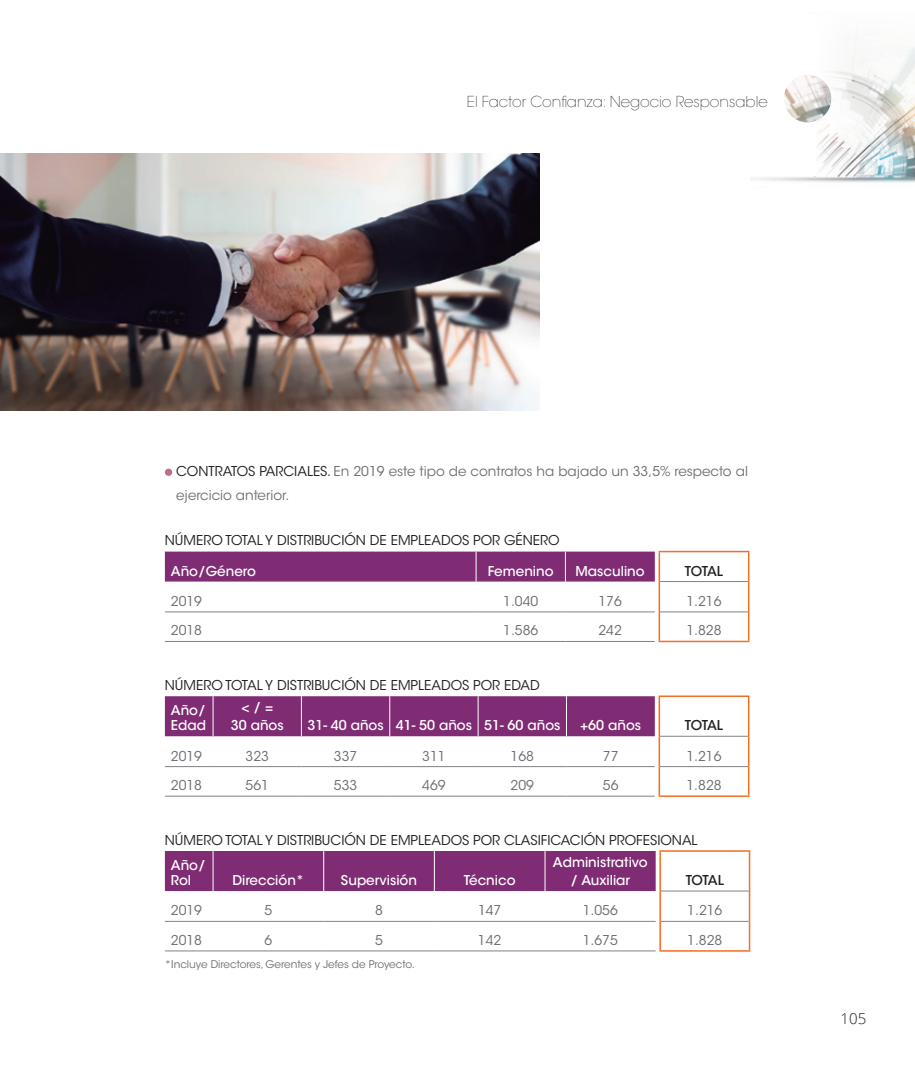
<style>
.page{position:relative;width:915px;height:1085px;background:#fff}
.page>*{position:absolute;margin:0;border:0;box-sizing:border-box;transform-origin:0 0}
.t1{font:200 15px "ITC Avant Garde Std";color:#231f20}
.t2{font:300 15px "Open Sans";color:#231f20}
.t3{font:13.5px/24px "ITC Avant Garde Std";color:#6c6d70}
.t4{font:13.5px "ITC Avant Garde Std";color:#231f20}
.t5{font:500 13.5px/15px "ITC Avant Garde Std";color:#fff}
.t6{font:500 13.5px "ITC Avant Garde Std";letter-spacing:-.045em;color:#231f20}
.t7{font:10.5px "ITC Avant Garde Std";color:#6c6d70}
.s1{color:#231f20}
</style>
<div class="page">
<img style="left:750px;top:48px;width:164px;height:135px">
<div style="left:747px;top:14px;width:112px;height:162px;background:#fff"></div>
<img style="left:0;top:153px;width:539px;height:257px">
<img style="left:784px;top:75px;width:48px;height:48px">
<div style="left:165px;top:468px;width:7px;height:8px;background:#c06b88;border-radius:50%"></div>
<hr style="left:165px;top:611px;width:311px;height:1px;background:#808285">
<hr style="left:476px;top:611px;width:89px;height:1px;background:#808285">
<hr style="left:565px;top:611px;width:89px;height:1px;background:#808285">
<hr style="left:659px;top:611px;width:88px;height:1px;background:#808285">
<hr style="left:165px;top:641px;width:311px;height:1px;background:#808285">
<hr style="left:476px;top:641px;width:89px;height:1px;background:#808285">
<hr style="left:565px;top:641px;width:89px;height:1px;background:#808285">
<hr style="left:659px;top:581px;width:88px;height:1px;background:#808285">
<hr style="left:658px;top:550px;width:91px;height:2px;background:#f36e21">
<div style="left:165px;top:551px;width:494px;height:30px;background:#802c74"></div>
<hr style="left:747px;top:552px;width:2px;height:29px;background:#f36e21">
<hr style="left:658px;top:581px;width:1px;height:30px;background:#f36e21">
<hr style="left:747px;top:581px;width:2px;height:30px;background:#f36e21">
<svg style="left:658px;top:611px;width:1px;height:29px"></svg>
<hr style="left:747px;top:611px;width:2px;height:29px;background:#f36e21">
<hr style="left:658px;top:640px;width:91px;height:2px;background:#f36e21">
<div style="left:165px;top:696px;width:489px;height:40px;background:#802c74"></div>
<hr style="left:165px;top:766px;width:48px;height:1px;background:#808285">
<hr style="left:213px;top:766px;width:88px;height:1px;background:#808285">
<hr style="left:301px;top:766px;width:88px;height:1px;background:#808285">
<hr style="left:389px;top:766px;width:89px;height:1px;background:#808285">
<hr style="left:478px;top:766px;width:88px;height:1px;background:#808285">
<hr style="left:566px;top:766px;width:88px;height:1px;background:#808285">
<hr style="left:659px;top:766px;width:88px;height:1px;background:#808285">
<hr style="left:165px;top:795px;width:48px;height:1px;background:#808285">
<hr style="left:213px;top:795px;width:88px;height:1px;background:#808285">
<hr style="left:301px;top:795px;width:88px;height:1px;background:#808285">
<hr style="left:389px;top:795px;width:89px;height:1px;background:#808285">
<hr style="left:478px;top:795px;width:88px;height:1px;background:#808285">
<hr style="left:566px;top:795px;width:88px;height:1px;background:#808285">
<hr style="left:213px;top:696px;width:1px;height:40px;background:#fff">
<hr style="left:301px;top:696px;width:1px;height:40px;background:#fff">
<hr style="left:389px;top:696px;width:1px;height:40px;background:#fff">
<hr style="left:477px;top:696px;width:1px;height:40px;background:#fff">
<hr style="left:566px;top:696px;width:1px;height:40px;background:#fff">
<hr style="left:659px;top:736px;width:88px;height:1px;background:#808285">
<hr style="left:658px;top:695px;width:91px;height:2px;background:#f36e21">
<hr style="left:658px;top:697px;width:1px;height:39px;background:#f36e21">
<hr style="left:747px;top:697px;width:2px;height:39px;background:#f36e21">
<hr style="left:658px;top:736px;width:1px;height:30px;background:#f36e21">
<hr style="left:747px;top:736px;width:2px;height:30px;background:#f36e21">
<svg style="left:658px;top:766px;width:1px;height:29px"></svg>
<hr style="left:747px;top:766px;width:2px;height:29px;background:#f36e21">
<hr style="left:658px;top:795px;width:91px;height:1px;background:#f36e21">
<div style="left:165px;top:851px;width:490px;height:39px;background:#802c74"></div>
<hr style="left:165px;top:920px;width:48px;height:1px;background:#808285">
<hr style="left:213px;top:920px;width:110px;height:1px;background:#808285">
<hr style="left:323px;top:920px;width:111px;height:1px;background:#808285">
<hr style="left:434px;top:920px;width:111px;height:1px;background:#808285">
<hr style="left:545px;top:920px;width:110px;height:1px;background:#808285">
<hr style="left:660px;top:920px;width:88px;height:1px;background:#808285">
<hr style="left:165px;top:950px;width:48px;height:1px;background:#808285">
<hr style="left:213px;top:950px;width:110px;height:1px;background:#808285">
<hr style="left:323px;top:950px;width:111px;height:1px;background:#808285">
<hr style="left:434px;top:950px;width:111px;height:1px;background:#808285">
<hr style="left:545px;top:950px;width:110px;height:1px;background:#808285">
<hr style="left:213px;top:850px;width:1px;height:40px;background:#fff">
<hr style="left:323px;top:850px;width:1px;height:40px;background:#fff">
<hr style="left:434px;top:850px;width:1px;height:40px;background:#fff">
<hr style="left:544px;top:850px;width:1px;height:40px;background:#fff">
<hr style="left:660px;top:890px;width:88px;height:1px;background:#808285">
<hr style="left:659px;top:850px;width:91px;height:1px;background:#f36e21">
<hr style="left:659px;top:851px;width:1px;height:39px;background:#f36e21">
<hr style="left:748px;top:851px;width:2px;height:39px;background:#f36e21">
<hr style="left:659px;top:890px;width:1px;height:31px;background:#f36e21">
<hr style="left:748px;top:890px;width:2px;height:31px;background:#f36e21">
<svg style="left:659px;top:921px;width:1px;height:29px"></svg>
<hr style="left:748px;top:921px;width:2px;height:29px;background:#f36e21">
<hr style="left:659px;top:950px;width:91px;height:1px;background:#f36e21">
<p class="t1" style="left:466px;top:93px;width:302px">El Factor Confianza: Negocio Responsable</p>
<p class="t3" style="left:176px;top:459px;width:573px"><span class="s1">CONTRATOS PARCIALES.</span> En 2019 este tipo de contratos ha bajado un 33,5% respecto al ejercicio anterior.</p>
<p class="t4" style="left:165px;top:532px;width:396px">NÚMERO TOTAL Y DISTRIBUCIÓN DE EMPLEADOS POR GÉNERO</p>
<p class="t5" style="left:171px;top:563px;width:86px">Año/Género</p>
<p class="t5" style="left:487px;top:563px;width:67px">Femenino</p>
<p class="t5" style="left:575px;top:563px;width:71px">Masculino</p>
<p class="t6" style="left:684px;top:562px;width:40px">TOTAL</p>
<p class="t3" style="left:171px;top:589px;width:33px">2019</p>
<p class="t3" style="left:503px;top:589px;width:37px">1.040</p>
<p class="t3" style="left:598px;top:589px;width:25px">176</p>
<p class="t3" style="left:686px;top:589px;width:37px">1.216</p>
<p class="t3" style="left:171px;top:618px;width:33px">2018</p>
<p class="t3" style="left:503px;top:618px;width:37px">1.586</p>
<p class="t3" style="left:598px;top:618px;width:25px">242</p>
<p class="t3" style="left:686px;top:618px;width:37px">1.828</p>
<p class="t4" style="left:165px;top:676px;width:376px">NÚMERO TOTAL Y DISTRIBUCIÓN DE EMPLEADOS POR EDAD</p>
<p class="t5" style="left:171px;top:702px;width:37px">Año/<br>Edad</p>
<p class="t5" style="left:231px;top:698px;width:54px;line-height:18px;text-align:center">&lt; / =<br>30 años</p>
<p class="t5" style="left:307px;top:717px;width:254px">31- 40 años 41- 50 años 51- 60 años</p>
<p class="t5" style="left:580px;top:717px;width:63px">+60 años</p>
<p class="t6" style="left:684px;top:716px;width:40px">TOTAL</p>
<p class="t3" style="left:171px;top:743px;width:33px">2019</p>
<p class="t3" style="left:245px;top:743px;width:25px">323</p>
<p class="t3" style="left:334px;top:743px;width:25px">337</p>
<p class="t3" style="left:422px;top:743px;width:25px">311</p>
<p class="t3" style="left:510px;top:743px;width:25px">168</p>
<p class="t3" style="left:602px;top:743px;width:17px">77</p>
<p class="t3" style="left:686px;top:743px;width:37px">1.216</p>
<p class="t3" style="left:171px;top:773px;width:33px">2018</p>
<p class="t3" style="left:245px;top:773px;width:25px">561</p>
<p class="t3" style="left:334px;top:773px;width:25px">533</p>
<p class="t3" style="left:422px;top:773px;width:25px">469</p>
<p class="t3" style="left:510px;top:773px;width:25px">209</p>
<p class="t3" style="left:602px;top:773px;width:17px">56</p>
<p class="t3" style="left:686px;top:773px;width:37px">1.828</p>
<p class="t4" style="left:165px;top:831px;width:534px">NÚMERO TOTAL Y DISTRIBUCIÓN DE EMPLEADOS POR CLASIFICACIÓN PROFESIONAL</p>
<p class="t5" style="left:171px;top:857px;width:36px">Año/<br>Rol</p>
<p class="t5" style="left:552px;top:853px;width:96px;line-height:18px;text-align:center">Administrativo / Auxiliar</p>
<p class="t5" style="left:232px;top:872px;width:74px">Dirección*</p>
<p class="t5" style="left:341px;top:872px;width:78px">Supervisión</p>
<p class="t5" style="left:463px;top:872px;width:53px">Técnico</p>
<p class="t6" style="left:685px;top:871px;width:40px">TOTAL</p>
<p class="t3" style="left:171px;top:898px;width:33px">2019</p>
<p class="t3" style="left:264px;top:898px;width:9px">5</p>
<p class="t3" style="left:375px;top:898px;width:9px">8</p>
<p class="t3" style="left:478px;top:898px;width:25px">147</p>
<p class="t3" style="left:582px;top:898px;width:37px">1.056</p>
<p class="t3" style="left:687px;top:898px;width:37px">1.216</p>
<p class="t3" style="left:171px;top:928px;width:33px">2018</p>
<p class="t3" style="left:264px;top:928px;width:9px">6</p>
<p class="t3" style="left:375px;top:928px;width:9px">5</p>
<p class="t3" style="left:478px;top:928px;width:25px">142</p>
<p class="t3" style="left:582px;top:928px;width:37px">1.675</p>
<p class="t3" style="left:687px;top:928px;width:37px">1.828</p>
<p class="t7" style="left:165px;top:957px;width:251px">*Incluye Directores, Gerentes y Jefes de Proyecto.</p>
<p class="t2" style="left:840px;top:1008px;width:27px">105</p>
</div>
